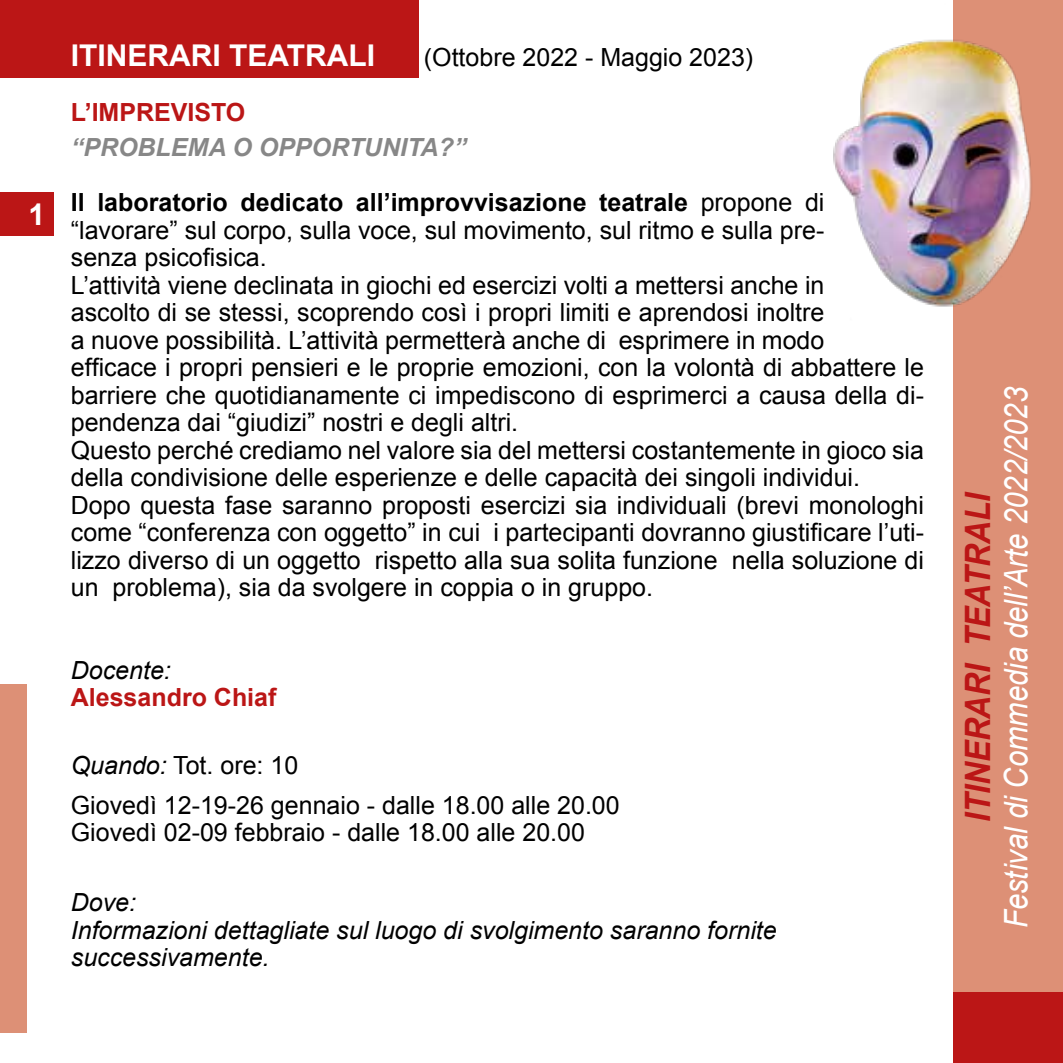
<style>
.page{position:relative;width:1063px;height:1063px;background:#fff}
.page>*{position:absolute;margin:0;border:0;box-sizing:border-box;transform-origin:0 0}
.t1{font:italic 700 35px "Arial";letter-spacing:-.01em;color:#bb1616;scale:.9 1}
.t2{font:italic 32.5px "Arial";color:#fff;scale:.9 1}
.t3{font:700 30px "Arial";color:#fff}
.t4{font:25px/27.5px "Arial";color:#000}
.t5{font:italic 25px/27.5px "Arial";color:#000}
.t6{font:700 25px "Arial";color:#bb1616}
.t7{font:italic 700 25px "Arial";color:#878787}
.s1{font-weight:700}
.s2{font-style:italic}
</style>
<div class="page">
<div style="left:0;top:0;width:418px;height:78px;background:#bb1616"></div>
<div style="left:954px;top:0;width:109px;height:1063px;background:#dd9076"></div>
<div style="left:954px;top:992px;width:109px;height:71px;background:#bb1616"></div>
<img style="left:833px;top:0;width:199px;height:323px">
<div style="left:0;top:685px;width:27px;height:348px;background:#dd9076"></div>
<div style="left:0;top:192px;width:54px;height:43px;background:#bb1616"></div>
<p class="t3" style="left:28px;top:194px;width:18px">1</p>
<p class="t3" style="left:71px;top:36px;width:306px">ITINERARI TEATRALI</p>
<p class="t4" style="left:424px;top:44px;width:331px">(Ottobre 2022 - Maggio 2023)</p>
<p class="t6" style="left:71px;top:96px;width:176px">L’IMPREVISTO</p>
<p class="t7" style="left:71px;top:131px;width:397px">“PROBLEMA O OPPORTUNITA?”</p>
<p class="t4" style="left:71px;top:189px;width:855px"><span class="s1">Il laboratorio dedicato all’improvvisazione teatrale</span> propone di “lavorare” sul corpo, sulla voce, sul movimento, sul ritmo e sulla pre-<br>senza psicofisica.<br>L’attività viene declinata in giochi ed esercizi volti a mettersi anche in<br>ascolto di se stessi, scoprendo così i propri limiti e aprendosi inoltre<br>a nuove possibilità. L’attività permetterà anche di esprimere in modo<br>efficace i propri pensieri e le proprie emozioni, con la volontà di abbattere le barriere che quotidianamente ci impediscono di esprimerci a causa della di&shy;pendenza dai “giudizi” nostri e degli altri.<br>Questo perché crediamo nel valore sia del mettersi costantemente in gioco sia della condivisione delle esperienze e delle capacità dei singoli individui.<br>Dopo questa fase saranno proposti esercizi sia individuali (brevi monologhi come “conferenza con oggetto” in cui i partecipanti dovranno giustificare l’uti&shy;lizzo diverso di un oggetto rispetto alla sua solita funzione nella soluzione di un problema), sia da svolgere in coppia o in gruppo.</p>
<p class="t5" style="left:71px;top:657px;width:102px">Docente:</p>
<p class="t6" style="left:71px;top:681px;width:207px">Alessandro Chiaf</p>
<p class="t4" style="left:71px;top:745px;width:550px;line-height:40px"><span class="s2">Quando:</span> Tot. ore: 10<br>Giovedì 12-19-26 gennaio - dalle 18.00 alle 20.00</p>
<p class="t4" style="left:71px;top:819px;width:516px">Giovedì 02-09 febbraio - dalle 18.00 alle 20.00</p>
<p class="t5" style="left:71px;top:889px;width:707px">Dove:<br>Informazioni dettagliate sul luogo di svolgimento saranno fornite successivamente.</p>
<h1 class="t1" style="left:955px;top:822px;width:368px;rotate:-90deg">ITINERARI TEATRALI</h1>
<h2 class="t2" style="left:995px;top:928px;width:603px;rotate:-90deg">Festival di Commedia dell’Arte 2022/2023</h2>
</div>
